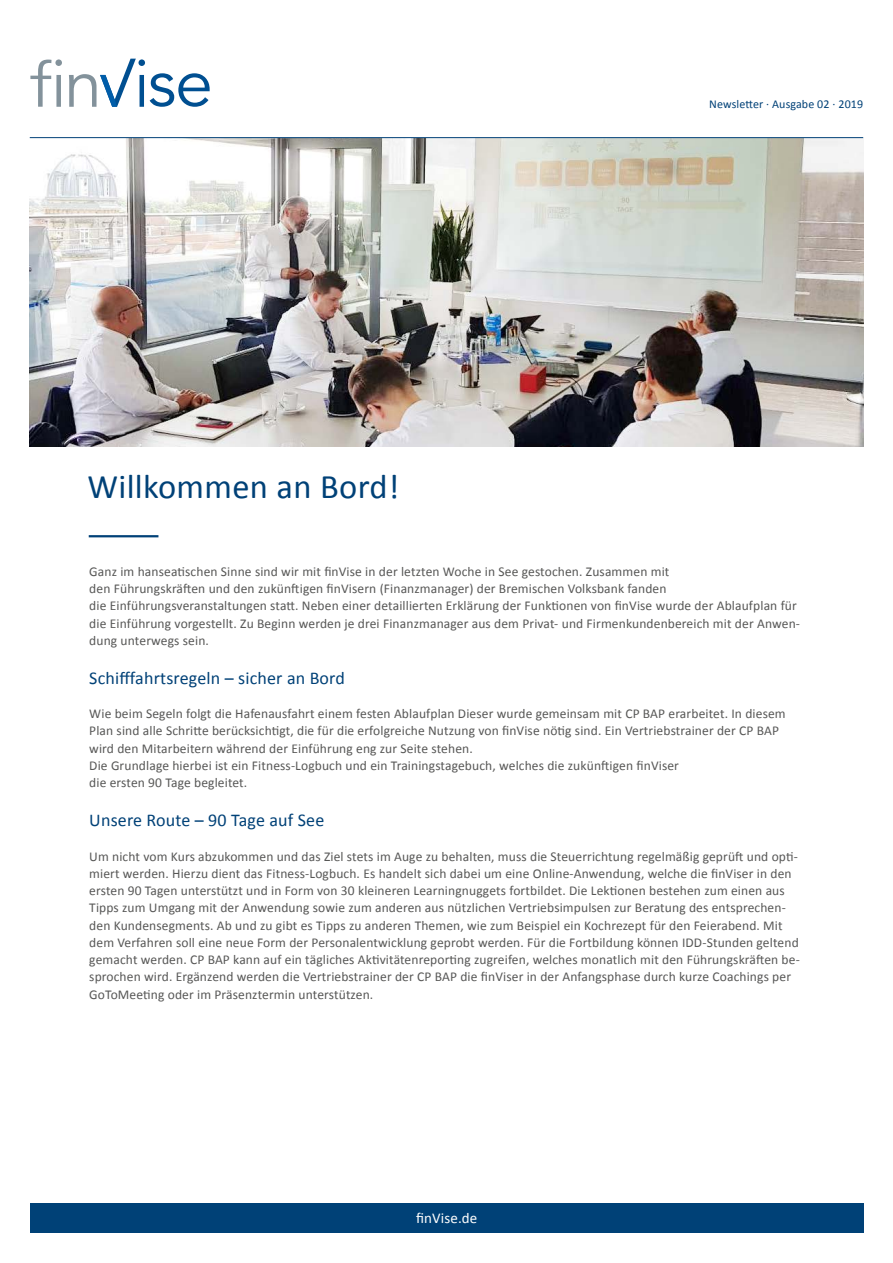
<style>
.page{position:relative;width:893px;height:1263px;background:#fff}
.page>*{position:absolute;margin:0;border:0;box-sizing:border-box;transform-origin:0 0}
.t1{font:34.5px "Calibri";letter-spacing:.01em;color:#004177}
.t2{font:18px "Calibri";letter-spacing:.01em;color:#004177}
.t3{font:15px "Calibri";letter-spacing:.01em;color:#fff}
.t4{font:13.5px/17.2px "Calibri";letter-spacing:.01em;color:#575756}
.t5{font:12px "Calibri";letter-spacing:.01em;color:#004177}
</style>
<div class="page">
<img style="left:30px;top:138px;width:833px;height:308px">
<div style="left:30px;top:1203px;width:834px;height:30px;background:#004177"></div>
<svg style="left:30px;top:59px;width:32px;height:48px"></svg>
<svg style="left:69px;top:59px;width:141px;height:48px"></svg>
<hr style="left:30px;top:137px;width:833px;height:1px;background:#004177">
<hr style="left:89px;top:535px;width:69px;height:2px;background:#004177">
<h1 class="t1" style="left:87px;top:465px;width:313px">Willkommen an Bord!</h1>
<p class="t5" style="left:709px;top:96px;width:155px">Newsletter · Ausgabe 02 · 2019</p>
<p class="t4" style="left:89px;top:563px;width:712px">Ganz im hanseatischen Sinne sind wir mit finVise in der letzten Woche in See gestochen. Zusammen mit<br>den Führungskräften und den zukünftigen finVisern (Finanzmanager) der Bremischen Volksbank fanden<br>die Einführungsveranstaltungen statt. Neben einer detaillierten Erklärung der Funktionen von finVise wurde der Ablaufplan für die Einführung vorgestellt. Zu Beginn werden je drei Finanzmanager aus dem Privat- und Firmenkundenbereich mit der Anwen&shy;dung unterwegs sein.</p>
<h2 class="t2" style="left:89px;top:666px;width:257px">Schifffahrtsregeln – sicher an Bord</h2>
<p class="t4" style="left:89px;top:705px;width:698px">Wie beim Segeln folgt die Hafenausfahrt einem festen Ablaufplan Dieser wurde gemeinsam mit CP BAP erarbeitet. In diesem Plan sind alle Schritte berücksichtigt, die für die erfolgreiche Nutzung von finVise nötig sind. Ein Vertriebstrainer der CP BAP wird den Mitarbeitern während der Einführung eng zur Seite stehen.<br>Die Grundlage hierbei ist ein Fitness-Logbuch und ein Trainingstagebuch, welches die zukünftigen finViser<br>die ersten 90 Tage begleitet.</p>
<h2 class="t2" style="left:89px;top:809px;width:237px">Unsere Route – 90 Tage auf See</h2>
<p class="t4" style="left:89px;top:847px;width:712px">Um nicht vom Kurs abzukommen und das Ziel stets im Auge zu behalten, muss die Steuerrichtung regelmäßig geprüft und opti&shy;miert werden. Hierzu dient das Fitness-Logbuch. Es handelt sich dabei um eine Online-Anwendung, welche die finViser in den ersten 90 Tagen unterstützt und in Form von 30 kleineren Learningnuggets fortbildet. Die Lektionen bestehen zum einen aus Tipps zum Umgang mit der Anwendung sowie zum anderen aus nützlichen Vertriebsimpulsen zur Beratung des entsprechen&shy;den Kundensegments. Ab und zu gibt es Tipps zu anderen Themen, wie zum Beispiel ein Kochrezept für den Feierabend. Mit dem Verfahren soll eine neue Form der Personalentwicklung geprobt werden. Für die Fortbildung können IDD-Stunden geltend gemacht werden. CP BAP kann auf ein tägliches Aktivitätenreporting zugreifen, welches monatlich mit den Führungskräften be&shy;sprochen wird. Ergänzend werden die Vertriebstrainer der CP BAP die finViser in der Anfangsphase durch kurze Coachings per GoToMeeting oder im Präsenztermin unterstützen.</p>
<p class="t3" style="left:416px;top:1209px;width:63px">finVise.de</p>
</div>
